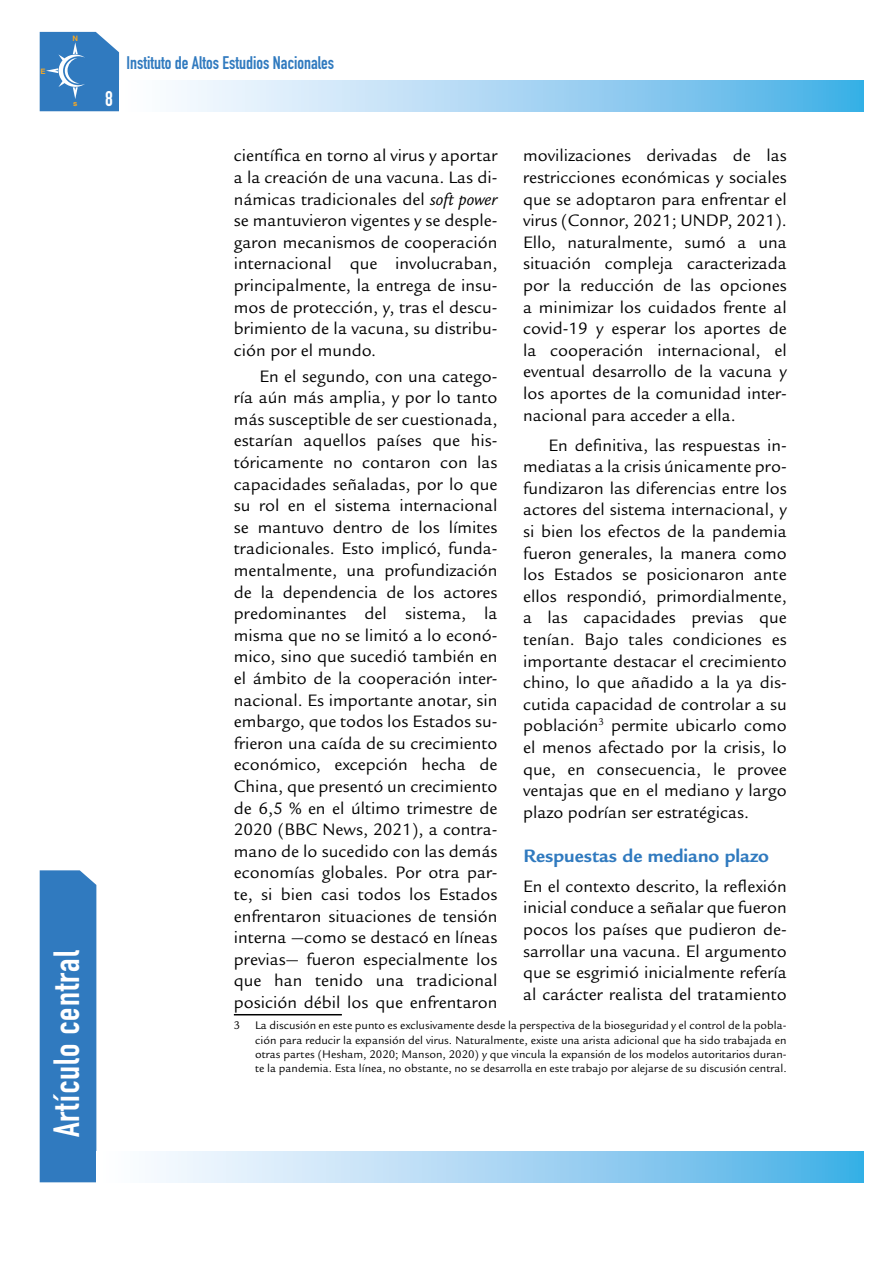
<style>
.page{position:relative;width:893px;height:1263px;background:#fff}
.page>*{position:absolute;margin:0;border:0;box-sizing:border-box;transform-origin:0 0}
.t1{font:36px "DIN Engschrift Std";letter-spacing:.03em;color:#fff}
.t2{font:21px "DIN Engschrift Std";color:#fff}
.t3{font:700 19.5px "Legacy Sans Std";color:#307abf}
.t4{font:18px/21.6px "Legacy Sans Std";color:#000;text-align:justify}
.t5{font:18px "DIN Engschrift Std";color:#307abf}
.t6{font:12px/14.4px "Legacy Sans Std";color:#000;text-align:justify}
.t7{font:700 7.5px "Helvetica";color:#f7a823}
.s1{font-style:italic}
</style>
<div class="page">
<div style="left:40px;top:870px;width:56px;height:312px;background:#307abf"></div>
<svg style="left:178px;top:81px;width:686px;height:30px;background:#a3d4f2"></svg>
<svg style="left:157px;top:1152px;width:707px;height:30px;background:#a3d4f2"></svg>
<svg style="left:40px;top:32px;width:79px;height:79px;background:#4386c5"></svg>
<hr style="left:234px;top:1014px;width:108px;height:1px;background:#000">
<p class="t7" style="left:40px;top:65px;width:7px">E</p>
<p class="t7" style="left:73px;top:33px;width:7px">N</p>
<p class="t7" style="left:73px;top:97px;width:6px">s</p>
<h1 class="t1" style="left:45px;top:1137px;width:188px;rotate:-90deg">Artículo central</h1>
<p class="t2" style="left:105px;top:87px;width:9px">8</p>
<p class="t5" style="left:126px;top:52px;width:209px">Instituto de Altos Estudios Nacionales</p>
<p class="t4" style="left:234px;top:145px;width:265px">científica en torno al virus y aportar a la creación de una vacuna. Las di&shy;námicas tradicionales del <span class="s1">soft power </span>se mantuvieron vigentes y se desple&shy;garon mecanismos de cooperación internacional que involucraban, principalmente, la entrega de insu&shy;mos de protección, y, tras el descu&shy;brimiento de la vacuna, su distribu&shy;ción por el mundo.</p>
<p class="t4" style="left:234px;top:365px;width:265px;text-indent:26px">En el segundo, con una catego&shy;ría aún más amplia, y por lo tanto más susceptible de ser cuestionada, estarían aquellos países que his&shy;tóricamente no contaron con las capacidades señaladas, por lo que su rol en el sistema internacional se mantuvo dentro de los límites tradicionales. Esto implicó, funda&shy;mentalmente, una profundización de la dependencia de los actores predominantes del sistema, la misma que no se limitó a lo econó&shy;mico, sino que sucedió también en el ámbito de la cooperación inter&shy;nacional. Es importante anotar, sin embargo, que todos los Estados su&shy;frieron una caída de su crecimiento económico, excepción hecha de China, que presentó un crecimiento de 6,5 % en el último trimestre de 2020 (BBC News, 2021), a contra&shy;mano de lo sucedido con las demás economías globales. Por otra par&shy;te, si bien casi todos los Estados enfrentaron situaciones de tensión interna —como se destacó en líneas previas— fueron especialmente los que han tenido una tradicional posición débil los que enfrentaron</p>
<p class="t6" style="left:255px;top:1018px;width:533px;text-indent:-21px">3 La discusión en este punto es exclusivamente desde la perspectiva de la bioseguridad y el control de la pobla&shy;ción para reducir la expansión del virus. Naturalmente, existe una arista adicional que ha sido trabajada en otras partes (Hesham, 2020; Manson, 2020) y que vincula la expansión de los modelos autoritarios duran&shy;te la pandemia. Esta línea, no obstante, no se desarrolla en este trabajo por alejarse de su discusión central.</p>
<p class="t4" style="left:523px;top:145px;width:265px">movilizaciones derivadas de las restricciones económicas y sociales que se adoptaron para enfrentar el virus (Connor, 2021; UNDP, 2021).<br>Ello, naturalmente, sumó a una situación compleja caracterizada por la reducción de las opciones a minimizar los cuidados frente al covid-19 y esperar los aportes de la cooperación internacional, el eventual desarrollo de la vacuna y los aportes de la comunidad inter&shy;nacional para acceder a ella.</p>
<p class="t4" style="left:523px;top:434px;width:265px;text-indent:26px">En definitiva, las respuestas in&shy;mediatas a la crisis únicamente pro&shy;fundizaron las diferencias entre los actores del sistema internacional, y si bien los efectos de la pandemia fueron generales, la manera como los Estados se posicionaron ante ellos respondió, primordialmente, a las capacidades previas que tenían. Bajo tales condiciones es importante destacar el crecimiento chino, lo que añadido a la ya dis&shy;cutida capacidad de controlar a su población<sup>3</sup> permite ubicarlo como el menos afectado por la crisis, lo que, en consecuencia, le provee ventajas que en el mediano y largo plazo podrían ser estratégicas.</p>
<p class="t3" style="left:523px;top:844px;width:247px">Respuestas de mediano plazo</p>
<p class="t4" style="left:523px;top:875px;width:265px">En el contexto descrito, la reflexión inicial conduce a señalar que fueron pocos los países que pudieron de&shy;sarrollar una vacuna. El argumento que se esgrimió inicialmente refería al carácter realista del tratamiento</p>
</div>
